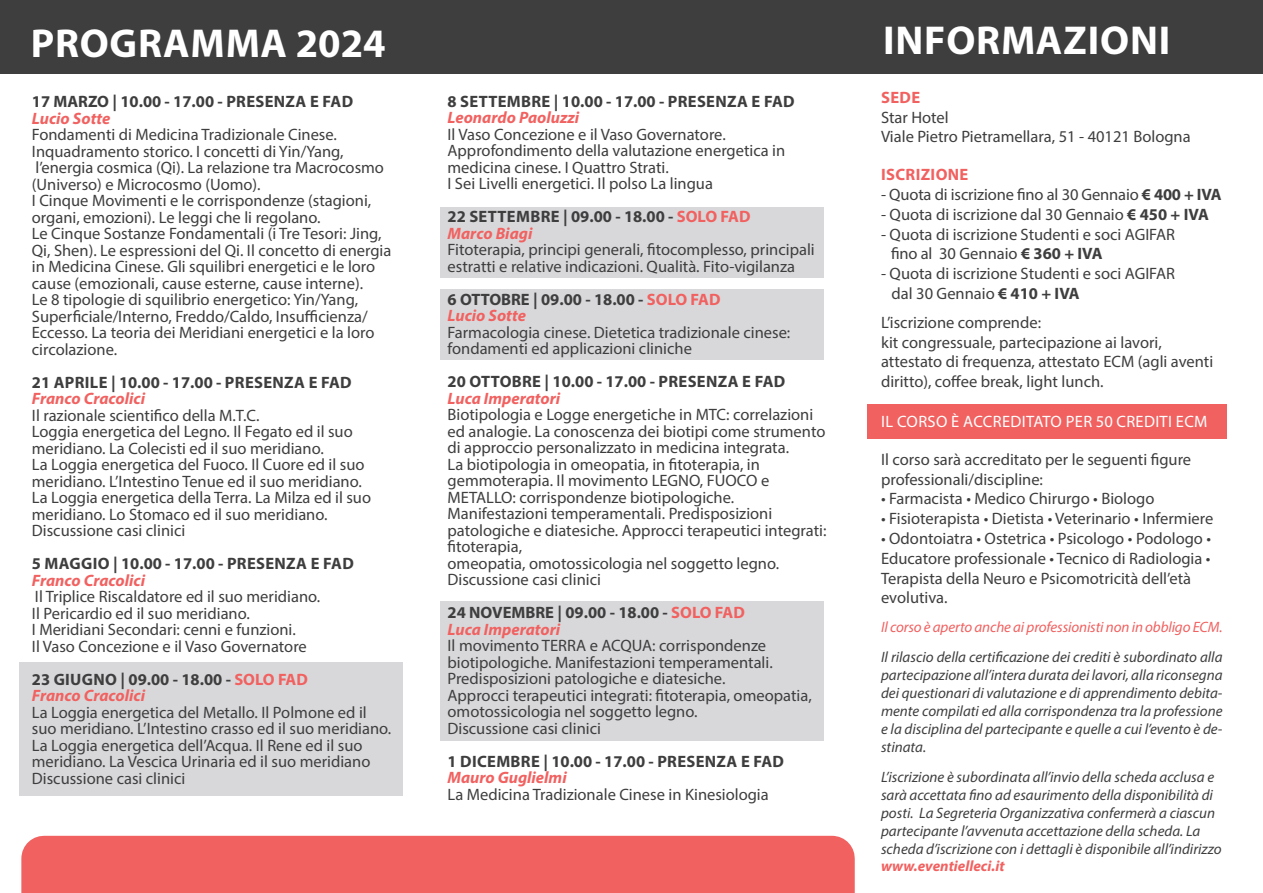
<style>
.page{position:relative;width:1263px;height:893px;background:#fff}
.page>*{position:absolute;margin:0;border:0;box-sizing:border-box;transform-origin:0 0}
.t1{font:700 40.5px "Myriad Pro";letter-spacing:.02em;color:#fff}
.t2{font:16.5px/16.5px "Myriad Pro";color:#3e3e3f}
.t3{font:700 16.5px "Myriad Pro";letter-spacing:.02em;color:#3e3e3f}
.t4{font:700 16.5px "Myriad Pro";color:#3e3e3f}
.t5{font:italic 700 16.5px "Myriad Pro";color:#f16160}
.t6{font:16.5px "Myriad Pro";letter-spacing:.02em;color:#fff}
.t7{font:700 16.5px "Myriad Pro";letter-spacing:.02em;color:#f16160}
.t8{font:italic 15px/18px "Myriad Pro";color:#3e3e3f;text-align:justify}
.t9{font:italic 15px "Myriad Pro";letter-spacing:-.01em;color:#f16160}
.t10{font:italic 700 15px "Myriad Pro";color:#f16160}
.s1{color:#f16160}
.s2{font-weight:700}
</style>
<div class="page">
<div style="left:440px;top:601px;width:383px;height:139px;background:#d8d8da"></div>
<div style="left:440px;top:289px;width:383px;height:70px;background:#d8d8da"></div>
<div style="left:440px;top:207px;width:383px;height:70px;background:#d8d8da"></div>
<div style="left:19px;top:662px;width:384px;height:134px;background:#d8d8da"></div>
<div style="left:0;top:0;width:1263px;height:73px;background:#3e3e3f"></div>
<div style="left:867px;top:405px;width:360px;height:34px;background:#f16160"></div>
<div style="left:21px;top:836px;width:834px;height:57px;background:#f16160"></div>
<p class="t1" style="left:31px;top:17px;width:356px">PROGRAMMA 2024</p>
<p class="t4" style="left:32px;top:91px;width:323px">17 MARZO | 10.00 - 17.00 - PRESENZA E FAD</p>
<p class="t5" style="left:32px;top:108px;width:80px">Lucio Sotte</p>
<p class="t2" style="left:32px;top:126px;width:307px">Fondamenti di Medicina Tradizionale Cinese.</p>
<p class="t2" style="left:32px;top:143px;width:313px">Inquadramento storico. I concetti di Yin/Yang,</p>
<p class="t2" style="left:35px;top:159px;width:350px">l’energia cosmica (Qi). La relazione tra Macrocosmo</p>
<p class="t2" style="left:32px;top:176px;width:230px">(Universo) e Microcosmo (Uomo).</p>
<p class="t2" style="left:32px;top:192px;width:341px">I Cinque Movimenti e le corrispondenze (stagioni, organi, emozioni). Le leggi che li regolano.</p>
<p class="t2" style="left:32px;top:225px;width:361px">Le Cinque Sostanze Fondamentali (i Tre Tesori: Jing, Qi, Shen). Le espressioni del Qi. Il concetto di energia in Medicina Cinese. Gli squilibri energetici e le loro cause (emozionali, cause esterne, cause interne).<br>Le 8 tipologie di squilibrio energetico: Yin/Yang, Superficiale/Interno, Freddo/Caldo, Insufficienza/ Eccesso. La teoria dei Meridiani energetici e la loro circolazione.</p>
<p class="t3" style="left:32px;top:372px;width:321px">21 APRILE | 10.00 - 17.00 - PRESENZA E FAD</p>
<p class="t5" style="left:32px;top:388px;width:115px">Franco Cracolici</p>
<p class="t2" style="left:32px;top:407px;width:229px">Il razionale scientifico della M.T.C.</p>
<p class="t2" style="left:32px;top:423px;width:322px">Loggia energetica del Legno. Il Fegato ed il suo</p>
<p class="t2" style="left:32px;top:440px;width:293px">meridiano. La Colecisti ed il suo meridiano.</p>
<p class="t2" style="left:32px;top:456px;width:334px">La Loggia energetica del Fuoco. Il Cuore ed il suo meridiano. L’Intestino Tenue ed il suo meridiano.</p>
<p class="t2" style="left:32px;top:489px;width:341px">La Loggia energetica della Terra. La Milza ed il suo meridiano. Lo Stomaco ed il suo meridiano.</p>
<p class="t2" style="left:32px;top:522px;width:155px">Discussione casi clinici</p>
<p class="t3" style="left:32px;top:553px;width:323px">5 MAGGIO | 10.00 - 17.00 - PRESENZA E FAD</p>
<p class="t5" style="left:32px;top:570px;width:115px">Franco Cracolici</p>
<p class="t2" style="left:35px;top:588px;width:287px">Il Triplice Riscaldatore ed il suo meridiano.</p>
<p class="t2" style="left:32px;top:605px;width:219px">Il Pericardio ed il suo meridiano.</p>
<p class="t2" style="left:32px;top:621px;width:266px">I Meridiani Secondari: cenni e funzioni.</p>
<p class="t2" style="left:32px;top:638px;width:276px">Il Vaso Concezione e il Vaso Governatore</p>
<p class="t4" style="left:32px;top:669px;width:278px">23 GIUGNO | 09.00 - 18.00 - <span class="s1">SOLO FAD</span></p>
<p class="t5" style="left:32px;top:685px;width:115px">Franco Cracolici</p>
<p class="t2" style="left:32px;top:704px;width:361px">La Loggia energetica del Metallo. Il Polmone ed il suo meridiano. L’Intestino crasso ed il suo meridiano.</p>
<p class="t2" style="left:32px;top:737px;width:340px">La Loggia energetica dell’Acqua. Il Rene ed il suo meridiano. La Vescica Urinaria ed il suo meridiano</p>
<p class="t2" style="left:32px;top:770px;width:155px">Discussione casi clinici</p>
<p class="t3" style="left:447px;top:90px;width:349px">8 SETTEMBRE | 10.00 - 17.00 - PRESENZA E FAD</p>
<p class="t5" style="left:447px;top:107px;width:133px">Leonardo Paoluzzi</p>
<p class="t2" style="left:447px;top:126px;width:280px">Il Vaso Concezione e il Vaso Governatore.</p>
<p class="t2" style="left:447px;top:142px;width:339px">Approfondimento della valutazione energetica in</p>
<p class="t2" style="left:447px;top:159px;width:223px">medicina cinese. I Quattro Strati.</p>
<p class="t2" style="left:447px;top:175px;width:267px">I Sei Livelli energetici. Il polso La lingua</p>
<p class="t4" style="left:447px;top:206px;width:304px">22 SETTEMBRE | 09.00 - 18.00 - <span class="s1">SOLO FAD</span></p>
<p class="t5" style="left:447px;top:222px;width:86px">Marco Biagi</p>
<p class="t2" style="left:447px;top:241px;width:369px">Fitoterapia, principi generali, fitocomplesso, principali estratti e relative indicazioni. Qualità. Fito-vigilanza</p>
<p class="t4" style="left:447px;top:288px;width:274px">6 OTTOBRE | 09.00 - 18.00 - <span class="s1">SOLO FAD</span></p>
<p class="t5" style="left:447px;top:305px;width:80px">Lucio Sotte</p>
<p class="t2" style="left:447px;top:324px;width:344px">Farmacologia cinese. Dietetica tradizionale cinese:</p>
<p class="t2" style="left:447px;top:340px;width:246px">fondamenti ed applicazioni cliniche</p>
<p class="t3" style="left:447px;top:371px;width:339px">20 OTTOBRE | 10.00 - 17.00 - PRESENZA E FAD</p>
<p class="t5" style="left:447px;top:387px;width:114px">Luca Imperatori</p>
<p class="t2" style="left:447px;top:406px;width:379px">Biotipologia e Logge energetiche in MTC: correlazioni ed analogie. La conoscenza dei biotipi come strumento di approccio personalizzato in medicina integrata.</p>
<p class="t2" style="left:447px;top:456px;width:314px">La biotipologia in omeopatia, in fitoterapia, in</p>
<p class="t2" style="left:447px;top:472px;width:323px">gemmoterapia. Il movimento LEGNO, FUOCO e</p>
<p class="t2" style="left:447px;top:489px;width:288px">METALLO: corrispondenze biotipologiche.</p>
<p class="t2" style="left:447px;top:505px;width:326px">Manifestazioni temperamentali. Predisposizioni</p>
<p class="t2" style="left:447px;top:522px;width:380px">patologiche e diatesiche. Approcci terapeutici integrati: fitoterapia,</p>
<p class="t2" style="left:447px;top:555px;width:333px">omeopatia, omotossicologia nel soggetto legno.</p>
<p class="t2" style="left:447px;top:571px;width:155px">Discussione casi clinici</p>
<p class="t4" style="left:447px;top:602px;width:299px">24 NOVEMBRE | 09.00 - 18.00 - <span class="s1">SOLO FAD</span></p>
<p class="t5" style="left:447px;top:618px;width:114px">Luca Imperatori</p>
<p class="t2" style="left:447px;top:637px;width:320px">Il movimento TERRA e ACQUA: corrispondenze</p>
<p class="t2" style="left:447px;top:654px;width:327px">biotipologiche. Manifestazioni temperamentali.</p>
<p class="t2" style="left:447px;top:670px;width:279px">Predisposizioni patologiche e diatesiche.</p>
<p class="t2" style="left:447px;top:687px;width:366px">Approcci terapeutici integrati: fitoterapia, omeopatia,</p>
<p class="t2" style="left:447px;top:703px;width:251px">omotossicologia nel soggetto legno.</p>
<p class="t2" style="left:447px;top:720px;width:155px">Discussione casi clinici</p>
<p class="t3" style="left:447px;top:750px;width:338px">1 DICEMBRE | 10.00 - 17.00 - PRESENZA E FAD</p>
<p class="t5" style="left:447px;top:767px;width:121px">Mauro Guglielmi</p>
<p class="t2" style="left:447px;top:786px;width:323px">La Medicina Tradizionale Cinese in Kinesiologia</p>
<p class="t1" style="left:883px;top:14px;width:289px">INFORMAZIONI</p>
<p class="t7" style="left:881px;top:87px;width:41px">SEDE</p>
<p class="t2" style="left:881px;top:109px;width:69px">Star Hotel</p>
<p class="t2" style="left:881px;top:128px;width:311px">Viale Pietro Pietramellara, 51 - 40121 Bologna</p>
<p class="t7" style="left:881px;top:164px;width:89px">ISCRIZIONE</p>
<p class="t2" style="left:881px;top:186px;width:342px">- Quota di iscrizione fino al 30 Gennaio <span class="s2">€ 400 + IVA</span></p>
<p class="t2" style="left:881px;top:206px;width:329px">- Quota di iscrizione dal 30 Gennaio <span class="s2">€ 450 + IVA</span></p>
<p class="t2" style="left:881px;top:226px;width:295px">- Quota di iscrizione Studenti e soci AGIFAR</p>
<p class="t2" style="left:891px;top:245px;width:213px">fino al 30 Gennaio <span class="s2">€ 360 + IVA</span></p>
<p class="t2" style="left:881px;top:265px;width:295px">- Quota di iscrizione Studenti e soci AGIFAR</p>
<p class="t2" style="left:891px;top:285px;width:190px">dal 30 Gennaio <span class="s2">€ 410 + IVA</span></p>
<p class="t2" style="left:881px;top:314px;width:162px">L’iscrizione comprende:</p>
<p class="t2" style="left:881px;top:334px;width:282px">kit congressuale, partecipazione ai lavori,</p>
<p class="t2" style="left:881px;top:352px;width:334px;line-height:19.8px">attestato di frequenza, attestato ECM (agli aventi diritto), coffee break, light lunch.</p>
<p class="t6" style="left:881px;top:411px;width:328px">IL CORSO È ACCREDITATO PER 50 CREDITI ECM</p>
<p class="t2" style="left:881px;top:449px;width:312px;line-height:19.8px">Il corso sarà accreditato per le seguenti figure professionali/discipline:</p>
<p class="t2" style="left:881px;top:490px;width:275px">• Farmacista • Medico Chirurgo • Biologo</p>
<p class="t2" style="left:881px;top:510px;width:334px">• Fisioterapista • Dietista • Veterinario • Infermiere</p>
<p class="t2" style="left:881px;top:528px;width:332px;line-height:19.8px">• Odontoiatra • Ostetrica • Psicologo • Podologo •<br>Educatore professionale • Tecnico di Radiologia •</p>
<p class="t2" style="left:881px;top:568px;width:312px;line-height:19.8px">Terapista della Neuro e Psicomotricità dell’età evolutiva.</p>
<p class="t9" style="left:881px;top:618px;width:343px">Il corso è aperto anche ai professionisti non in obbligo ECM.</p>
<p class="t8" style="left:881px;top:648px;width:343px">Il rilascio della certificazione dei crediti è subordinato alla partecipazione all’intera durata dei lavori, alla riconsegna dei questionari di valutazione e di apprendimento debita&shy;mente compilati ed alla corrispondenza tra la professione e la disciplina del partecipante e quelle a cui l’evento è de&shy;stinata.</p>
<p class="t8" style="left:881px;top:768px;width:342px;text-align:left">L’iscrizione è subordinata all’invio della scheda acclusa e sarà accettata fino ad esaurimento della disponibilità di posti. La Segreteria Organizzativa confermerà a ciascun partecipante l’avvenuta accettazione della scheda. La scheda d’iscrizione con i dettagli è disponibile all’indirizzo</p>
<p class="t10" style="left:881px;top:856px;width:125px">www.eventielleci.it</p>
</div>
